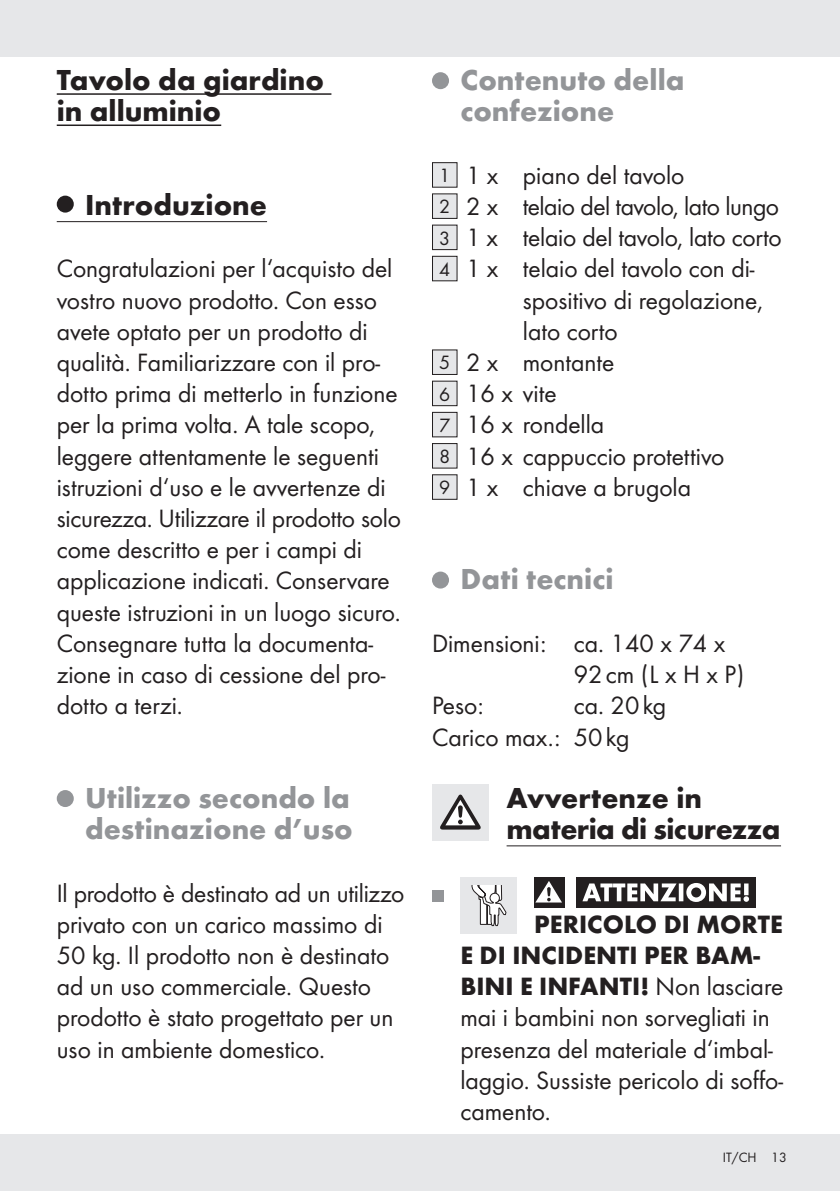
<style>
.page{position:relative;width:840px;height:1191px;background:#fff}
.page>*{position:absolute;margin:0;border:0;box-sizing:border-box;transform-origin:0 0}
.t1{font:700 30px/31.2px "Futura";color:#939598}
.t2{font:700 30px/31.2px "Futura";color:#231f20}
.t3{font:700 30px/31.2px "Futura";letter-spacing:-.02em;color:#231f20}
.t4{font:26px/31.2px "Futura Boo";color:#231f20}
.t5{font:700 26px/31.2px "Futura";color:#231f20}
.t6{font:14px "Futura Boo";color:#231f20}
.s1{font-size:20px}
.s2{font-family:"Futura Boo";font-weight:400}
</style>
<div class="page">
<div style="left:0;top:0;width:839px;height:57px;background:#e6e7e9"></div>
<div style="left:0;top:1134px;width:839px;height:57px;background:#e6e7e9"></div>
<hr style="left:57px;top:93px;width:274px;height:2px;background:#231f20">
<hr style="left:57px;top:124px;width:164px;height:2px;background:#231f20">
<hr style="left:57px;top:221px;width:210px;height:1px;background:#231f20">
<div style="left:57px;top:196px;width:17px;height:17px;background:#231f20;border-radius:50%"></div>
<div style="left:57px;top:790px;width:17px;height:17px;background:#939598;border-radius:50%"></div>
<hr style="left:506px;top:845px;width:274px;height:1px;background:#231f20">
<div style="left:432px;top:72px;width:17px;height:17px;background:#939598;border-radius:50%"></div>
<div style="left:432px;top:163px;width:25px;height:24px;background:#e6e7e9"></div>
<div style="left:432px;top:162px;width:25px;height:26px;border:1px solid #231f20"></div>
<div style="left:432px;top:194px;width:25px;height:24px;background:#e6e7e9"></div>
<div style="left:432px;top:193px;width:25px;height:26px;border:1px solid #231f20"></div>
<div style="left:432px;top:225px;width:25px;height:25px;background:#e6e7e9"></div>
<div style="left:432px;top:225px;width:25px;height:25px;border:1px solid #231f20"></div>
<div style="left:432px;top:256px;width:25px;height:25px;background:#e6e7e9"></div>
<div style="left:432px;top:256px;width:25px;height:25px;border:1px solid #231f20"></div>
<div style="left:432px;top:350px;width:25px;height:24px;background:#e6e7e9"></div>
<div style="left:432px;top:349px;width:25px;height:26px;border:1px solid #231f20"></div>
<div style="left:432px;top:381px;width:25px;height:25px;background:#e6e7e9"></div>
<div style="left:432px;top:381px;width:25px;height:25px;border:1px solid #231f20"></div>
<div style="left:432px;top:412px;width:25px;height:25px;background:#e6e7e9"></div>
<div style="left:432px;top:412px;width:25px;height:25px;border:1px solid #231f20"></div>
<div style="left:432px;top:443px;width:25px;height:25px;background:#e6e7e9"></div>
<div style="left:432px;top:443px;width:25px;height:25px;border:1px solid #231f20"></div>
<div style="left:432px;top:475px;width:25px;height:24px;background:#e6e7e9"></div>
<div style="left:432px;top:474px;width:25px;height:26px;border:1px solid #231f20"></div>
<div style="left:432px;top:571px;width:17px;height:17px;background:#939598;border-radius:50%"></div>
<div style="left:432px;top:783px;width:56px;height:57px;background:#e6e7e9"></div>
<svg style="left:440px;top:794px;width:40px;height:35px"></svg>
<div style="left:432px;top:890px;width:11px;height:11px;background:#939598"></div>
<div style="left:460px;top:877px;width:57px;height:57px;background:#e6e7e9"></div>
<svg style="left:471px;top:885px;width:35px;height:41px"></svg>
<div style="left:534px;top:877px;width:30px;height:30px;background:#231f20"></div>
<svg style="left:535px;top:881px;width:26px;height:21px"></svg>
<div style="left:575px;top:877px;width:180px;height:30px;background:#231f20"></div>
<svg style="left:582px;top:883px;width:166px;height:19px"></svg>
<p class="t2" style="left:57px;top:62px;width:268px">Tavolo da giardino in alluminio</p>
<p class="t2" style="left:85px;top:187px;width:183px">Introduzione</p>
<p class="t4" style="left:57px;top:252px;width:345px">Congratulazioni per l‘acquisto del vostro nuovo prodotto. Con esso avete optato per un prodotto di qualità. Familiarizzare con il pro&shy;dotto prima di metterlo in funzione per la prima volta. A tale scopo, leggere attentamente le seguenti istruzioni d‘uso e le avvertenze di sicurezza. Utilizzare il prodotto solo come descritto e per i campi di applicazione indicati. Conservare queste istruzioni in un luogo sicuro.<br>Consegnare tutta la documenta&shy;zione in caso di cessione del pro&shy;dotto a terzi.</p>
<p class="t1" style="left:85px;top:780px;width:269px">Utilizzo secondo la destinazione d’uso</p>
<p class="t4" style="left:57px;top:876px;width:349px">Il prodotto è destinato ad un utilizzo privato con un carico massimo di<br>50 kg. Il prodotto non è destinato ad un uso commerciale. Questo prodotto è stato progettato per un uso in ambiente domestico.</p>
<p class="t1" style="left:460px;top:62px;width:225px">Contenuto della confezione</p>
<p class="t4" style="left:439px;top:158px;width:344px"><span class="s1">1</span> 1 x piano del tavolo<br><span class="s1">2</span> 2 x telaio del tavolo, lato lungo<br><span class="s1">3</span> 1 x telaio del tavolo, lato corto<br><span class="s1">4</span> 1 x telaio del tavolo con di-</p>
<p class="t4" style="left:522px;top:283px;width:241px">spositivo di regolazione,</p>
<p class="t4" style="left:522px;top:314px;width:96px">lato corto</p>
<p class="t4" style="left:439px;top:345px;width:176px"><span class="s1">5</span> 2 x montante</p>
<p class="t4" style="left:439px;top:376px;width:119px"><span class="s1">6</span> 16 x vite</p>
<p class="t4" style="left:439px;top:408px;width:166px"><span class="s1">7</span> 16 x rondella</p>
<p class="t4" style="left:439px;top:439px;width:286px"><span class="s1">8</span> 16 x cappuccio protettivo</p>
<p class="t4" style="left:439px;top:470px;width:253px"><span class="s1">9</span> 1 x chiave a brugola</p>
<p class="t1" style="left:460px;top:561px;width:154px">Dati tecnici</p>
<p class="t4" style="left:432px;top:626px;width:294px">Dimensioni: ca. 140 x 74 x</p>
<p class="t4" style="left:573px;top:657px;width:172px">92cm (L x H x P)</p>
<p class="t4" style="left:432px;top:688px;width:53px">Peso:</p>
<p class="t4" style="left:432px;top:688px;width:235px;text-indent:142px">ca. 20kg<br>Carico max.: 50kg</p>
<p class="t3" style="left:506px;top:780px;width:275px">Avvertenze in materia di sicurezza</p>
<p class="t5" style="left:460px;top:906px;width:324px;text-indent:74px">PERICOLO DI MORTE<br>E DI INCIDENTI PER BAM-<br>BINI E INFANTI! <span class="s2">Non lasciare</span></p>
<p class="t4" style="left:460px;top:1000px;width:324px">mai i bambini non sorvegliati in presenza del materiale d‘imbal&shy;laggio. Sussiste pericolo di soffo&shy;camento.</p>
<p class="t6" style="left:722px;top:1147px;width:65px">IT/CH 13</p>
</div>
